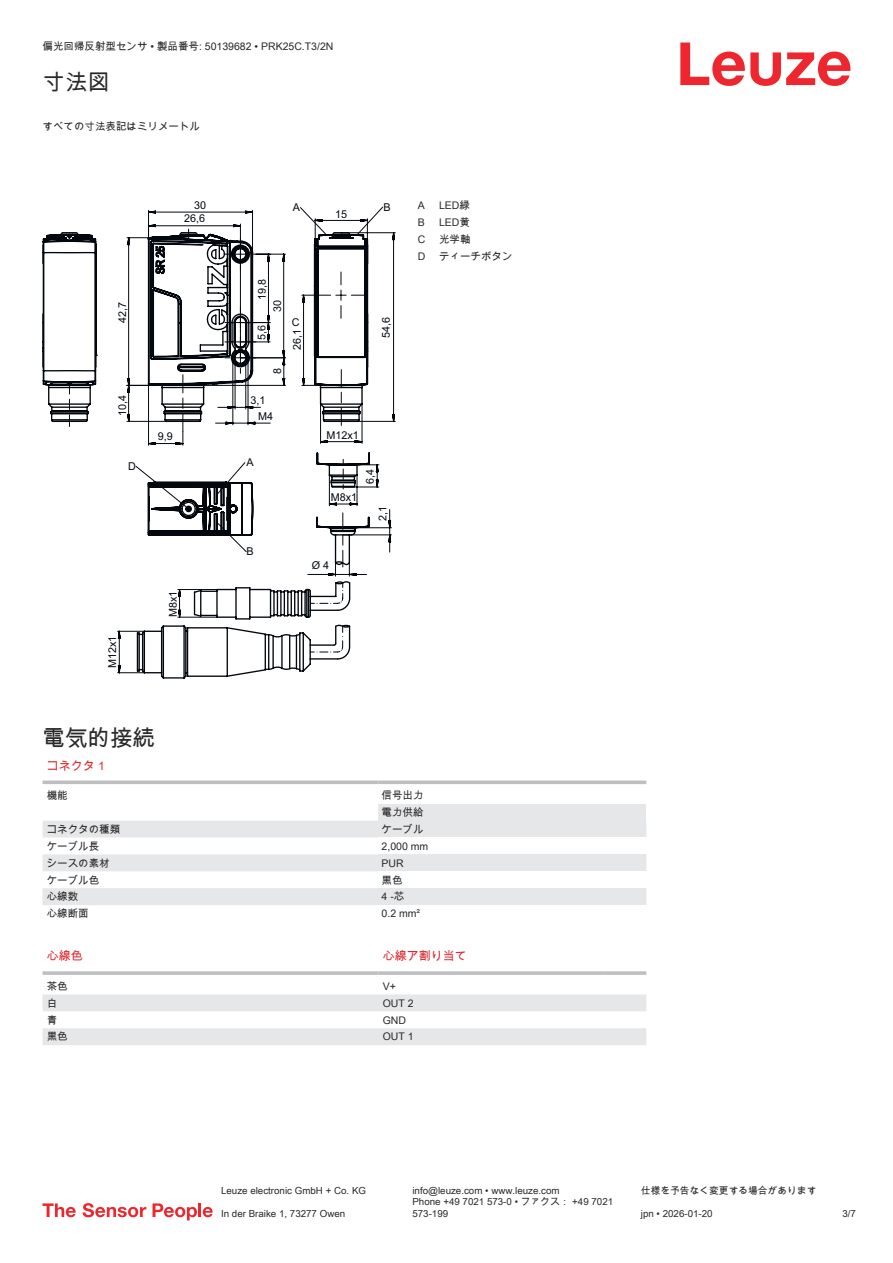
<style>
.page{position:relative;width:893px;height:1263px;background:#fff}
.page>*{position:absolute;margin:0;border:0;box-sizing:border-box;transform-origin:0 0}
.t1{font:22.5px "Arial Unicode MS";color:#2b292a}
.t2{font:12px "Arial Unicode MS";color:#db2a30}
.t3{font:10.8px/13.4px "Arial";color:#03080e;text-align:right}
.t4{font:10.5px/17px "Arial Unicode MS";color:#2b292a}
.t5{font:9.75px/11.7px "Arial Unicode MS";color:#2b292a}
</style>
<div class="page">
<svg style="left:680px;top:43px;width:170px;height:43px"></svg>
<svg style="left:43px;top:821px;width:335px;height:84px;fill:#e6e7e9"></svg>
<svg style="left:43px;top:780px;width:335px;height:4px"></svg>
<svg style="left:378px;top:780px;width:268px;height:4px"></svg>
<div style="left:378px;top:804px;width:268px;height:17px;background:#e6e7e9"></div>
<div style="left:378px;top:821px;width:268px;height:16px;background:#e6e7e9"></div>
<div style="left:378px;top:854px;width:268px;height:17px;background:#e6e7e9"></div>
<div style="left:378px;top:888px;width:268px;height:17px;background:#e6e7e9"></div>
<svg style="left:43px;top:994px;width:603px;height:51px"></svg>
<svg style="left:43px;top:971px;width:335px;height:4px"></svg>
<svg style="left:378px;top:971px;width:226px;height:4px"></svg>
<svg style="left:604px;top:971px;width:42px;height:4px"></svg>
<svg style="left:43px;top:1203px;width:33px;height:14px"></svg>
<svg style="left:83px;top:1203px;width:63px;height:14px"></svg>
<svg style="left:153px;top:1203px;width:44px;height:17px"></svg>
<hr style="left:198px;top:1203px;width:3px;height:14px;background:#ed272d">
<svg style="left:203px;top:1207px;width:10px;height:10px"></svg>
<svg style="left:43px;top:232px;width:207px;height:447px"></svg>
<svg style="left:117px;top:206px;width:266px;height:467px"></svg>
<svg style="left:240px;top:218px;width:156px;height:435px"></svg>
<svg style="left:69px;top:382px;width:1px;height:44px"></svg>
<svg style="left:126px;top:210px;width:145px;height:236px"></svg>
<svg style="left:302px;top:238px;width:90px;height:415px"></svg>
<p class="t4" style="left:43px;top:38px;width:292px">偏光回帰反射型センサ • 製品番号: 50139682 • PRK25C.T3/2N</p>
<h1 class="t1" style="left:43px;top:66px;width:69px">寸法図</h1>
<p class="t4" style="left:43px;top:118px;width:159px">すべての寸法表記はミリメートル</p>
<p class="t3" style="left:184px;top:199px;width:24px">30<br>26,6</p>
<p class="t3" style="left:293px;top:201px;width:9px">A</p>
<p class="t3" style="left:335px;top:208px;width:14px">15</p>
<p class="t3" style="left:383px;top:202px;width:9px">B</p>
<p class="t4" style="left:418px;top:197px;width:9px">A</p>
<p class="t4" style="left:439px;top:197px;width:32px">LED緑</p>
<p class="t4" style="left:418px;top:214px;width:9px">B</p>
<p class="t4" style="left:439px;top:214px;width:32px">LED黄</p>
<p class="t4" style="left:418px;top:231px;width:9px">C</p>
<p class="t4" style="left:439px;top:231px;width:33px">光学軸</p>
<p class="t4" style="left:418px;top:249px;width:9px">D</p>
<p class="t4" style="left:439px;top:248px;width:75px">ティーチボタン</p>
<p class="t3" style="left:116px;top:323px;width:23px;rotate:-90deg">42,7</p>
<p class="t3" style="left:256px;top:300px;width:23px;rotate:-90deg">19,8</p>
<p class="t3" style="left:256px;top:340px;width:17px;rotate:-90deg">5,6</p>
<p class="t3" style="left:380px;top:338px;width:23px;rotate:-90deg">54,6</p>
<p class="t3" style="left:272px;top:312px;width:14px;rotate:-90deg">30</p>
<p class="t3" style="left:292px;top:317px;width:9px">C</p>
<p class="t3" style="left:291px;top:350px;width:23px;rotate:-90deg">26,1</p>
<p class="t3" style="left:272px;top:374px;width:8px;rotate:-90deg">8</p>
<p class="t3" style="left:116px;top:416px;width:23px;rotate:-90deg">10,4</p>
<p class="t3" style="left:251px;top:395px;width:17px">3,1</p>
<p class="t3" style="left:258px;top:410px;width:17px">M4</p>
<p class="t3" style="left:158px;top:431px;width:17px">9,9</p>
<p class="t3" style="left:326px;top:429px;width:34px">M12x1</p>
<p class="t3" style="left:128px;top:460px;width:9px">D</p>
<p class="t3" style="left:247px;top:456px;width:9px">A</p>
<p class="t3" style="left:364px;top:483px;width:17px;rotate:-90deg">6,4</p>
<p class="t3" style="left:331px;top:491px;width:28px">M8x1</p>
<p class="t3" style="left:377px;top:521px;width:17px;rotate:-90deg">2,1</p>
<p class="t3" style="left:247px;top:546px;width:9px">B</p>
<p class="t3" style="left:312px;top:560px;width:19px">Ø 4</p>
<p class="t3" style="left:167px;top:617px;width:28px;rotate:-90deg">M8x1</p>
<p class="t3" style="left:107px;top:668px;width:34px;rotate:-90deg">M12x1</p>
<h1 class="t1" style="left:43px;top:722px;width:114px">電気的接続</h1>
<p class="t2" style="left:47px;top:757px;width:60px">コネクタ 1</p>
<p class="t4" style="left:47px;top:787px;width:22px">機能</p>
<p class="t4" style="left:382px;top:787px;width:43px">信号出力電力供給</p>
<p class="t4" style="left:47px;top:820px;width:75px">コネクタの種類</p>
<p class="t4" style="left:382px;top:820px;width:43px">ケーブル</p>
<p class="t4" style="left:47px;top:837px;width:54px">ケーブル長</p>
<p class="t4" style="left:382px;top:837px;width:48px">2,000 mm</p>
<p class="t4" style="left:47px;top:854px;width:64px">シースの素材</p>
<p class="t4" style="left:382px;top:854px;width:24px">PUR</p>
<p class="t4" style="left:47px;top:871px;width:54px">ケーブル色</p>
<p class="t4" style="left:382px;top:871px;width:22px">黒色</p>
<p class="t4" style="left:47px;top:888px;width:33px">心線数</p>
<p class="t4" style="left:382px;top:888px;width:24px">4 -芯</p>
<p class="t4" style="left:47px;top:905px;width:43px">心線断面</p>
<p class="t4" style="left:382px;top:905px;width:40px">0.2 mm²</p>
<p class="t2" style="left:47px;top:947px;width:37px">心線色</p>
<p class="t2" style="left:383px;top:947px;width:85px">心線ア割り当て</p>
<p class="t4" style="left:47px;top:977px;width:22px">茶色</p>
<p class="t4" style="left:383px;top:977px;width:15px">V+</p>
<p class="t4" style="left:47px;top:994px;width:12px">白</p>
<p class="t4" style="left:383px;top:994px;width:32px">OUT 2</p>
<p class="t4" style="left:47px;top:1011px;width:12px">青</p>
<p class="t4" style="left:383px;top:1011px;width:25px">GND</p>
<p class="t4" style="left:47px;top:1028px;width:22px">黒色</p>
<p class="t4" style="left:383px;top:1028px;width:32px">OUT 1</p>
<p class="t5" style="left:221px;top:1184px;width:146px">Leuze electronic GmbH + Co. KG</p>
<p class="t5" style="left:412px;top:1184px;width:149px">info@leuze.com • www.leuze.com</p>
<p class="t5" style="left:641px;top:1184px;width:177px">仕様を予告なく変更する場合があります</p>
<p class="t5" style="left:221px;top:1207px;width:126px">In der Braike 1, 73277 Owen</p>
<p class="t5" style="left:412px;top:1196px;width:202px">Phone +49 7021 573-0 • ファクス： +49 7021<br>573-199</p>
<p class="t5" style="left:641px;top:1207px;width:73px">jpn • 2026-01-20</p>
<p class="t5" style="left:842px;top:1207px;width:15px">3/7</p>
</div>
